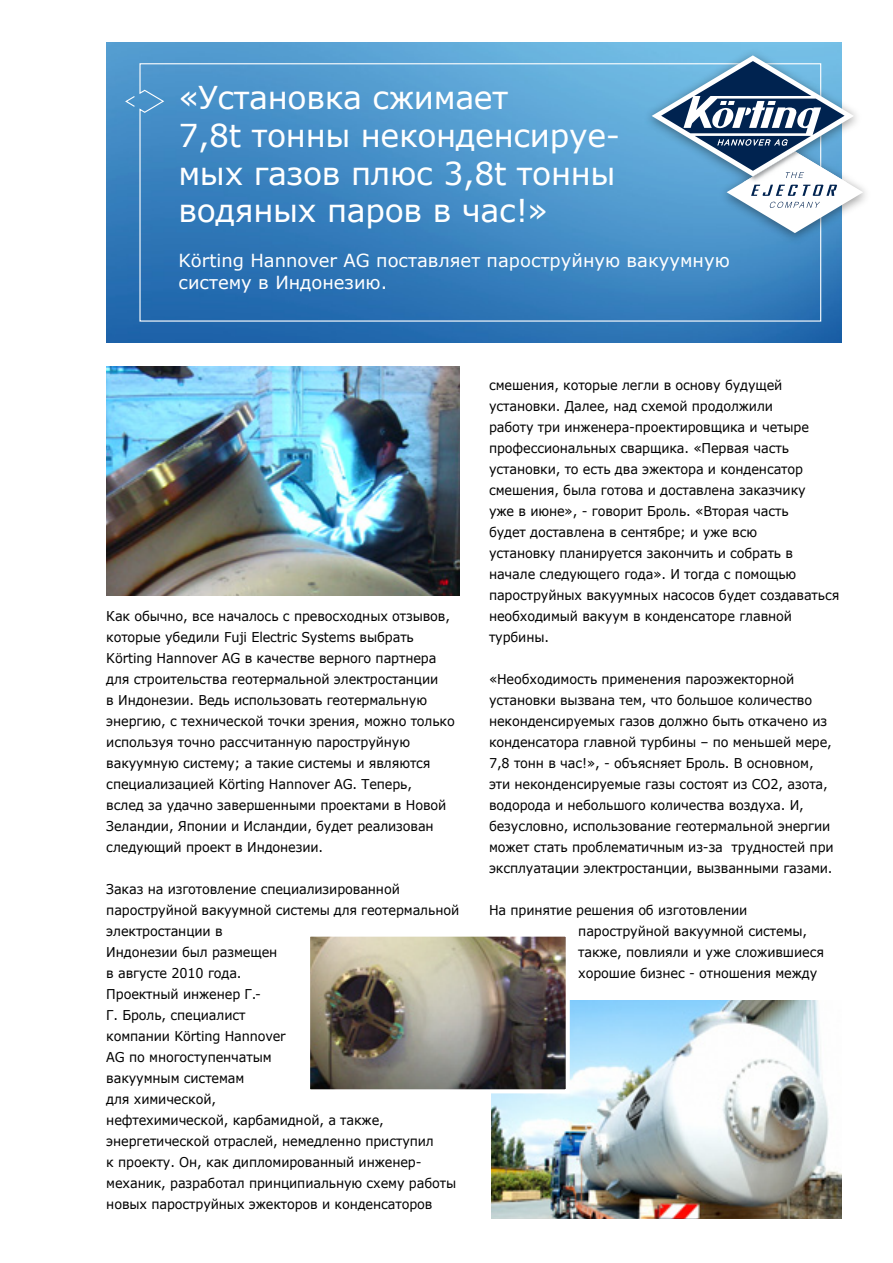
<style>
.page{position:relative;width:893px;height:1263px;background:#fff}
.page>*{position:absolute;margin:0;border:0;box-sizing:border-box;transform-origin:0 0}
.t1{font:31.5px/37.8px "Verdana";letter-spacing:-.01em;color:#fff}
.t2{font:18px/22.5px "Verdana";color:#fff}
.t3{font:13.5px/21px "Verdana";letter-spacing:-.01em;color:#000;scale:.95 1}
</style>
<div class="page">
<img style="left:106px;top:43px;width:736px;height:299px">
<svg style="left:124px;top:63px;width:698px;height:259px;background:#4189c3"></svg>
<img style="left:642px;top:45px;width:224px;height:198px">
<svg style="left:652px;top:55px;width:211px;height:178px"></svg>
<img style="left:106px;top:367px;width:353px;height:228px">
<img style="left:491px;top:1000px;width:351px;height:218px">
<img style="left:311px;top:937px;width:254px;height:151px">
<div style="left:306px;top:932px;width:264px;height:161px;border:4px solid #fff"></div>
<h1 class="t1" style="left:178px;top:78px;width:443px">«Установка сжимает<br>7,8t тонны неконденсируе&shy;мых газов плюс 3,8t тонны водяных паров в час!»</h1>
<h2 class="t2" style="left:178px;top:248px;width:553px">Körting Hannover AG поставляет пароструйную вакуумную систему в Индонезию.</h2>
<p class="t3" style="left:106px;top:605px;width:368px">Как обычно, все началось с превосходных отзывов, которые убедили Fuji Electric Systems выбрать Körting Hannover AG в качестве верного партнера для строительства геотермальной электростанции<br>в Индонезии. Ведь использовать геотермальную энергию, с технической точки зрения, можно только используя точно рассчитанную пароструйную вакуумную систему; а такие системы и являются специализацией Körting Hannover AG. Теперь,<br>вслед за удачно завершенными проектами в Новой Зеландии, Японии и Исландии, будет реализован следующий проект в Индонезии.</p>
<p class="t3" style="left:106px;top:878px;width:373px">Заказ на изготовление специализированной пароструйной вакуумной системы для геотермальной электростанции в<br>Индонезии был размещен<br>в августе 2010 года.<br>Проектный инженер Г.-<br>Г. Броль, специалист<br>компании Körting Hannover<br>AG по многоступенчатым<br>вакуумным системам<br>для химической,<br>нефтехимической, карбамидной, а также, энергетической отраслей, немедленно приступил<br>к проекту. Он, как дипломированный инженер&shy;механик, разработал принципиальную схему работы новых пароструйных эжекторов и конденсаторов</p>
<p class="t3" style="left:489px;top:374px;width:370px">смешения, которые легли в основу будущей установки. Далее, над схемой продолжили<br>работу три инженера-проектировщика и четыре профессиональных сварщика. «Первая часть установки, то есть два эжектора и конденсатор смешения, была готова и доставлена заказчику<br>уже в июне», - говорит Броль. «Вторая часть<br>будет доставлена в сентябре; и уже всю<br>установку планируется закончить и собрать в начале следующего года». И тогда с помощью пароструйных вакуумных насосов будет создаваться необходимый вакуум в конденсаторе главной турбины.</p>
<p class="t3" style="left:489px;top:668px;width:364px">«Необходимость применения пароэжекторной установки вызвана тем, что большое количество неконденсируемых газов должно быть откачено из конденсатора главной турбины – по меньшей мере, 7,8 тонн в час!», - объясняет Броль. В основном, эти неконденсируемые газы состоят из CO2, азота, водорода и небольшого количества воздуха. И, безусловно, использование геотермальной энергии может стать проблематичным из-за трудностей при эксплуатации электростанции, вызванными газами.</p>
<p class="t3" style="left:578px;top:899px;width:260px;text-indent:-89px">На принятие решения об изготовлении пароструйной вакуумной системы, также, повлияли и уже сложившиеся хорошие бизнес - отношения между</p>
</div>
